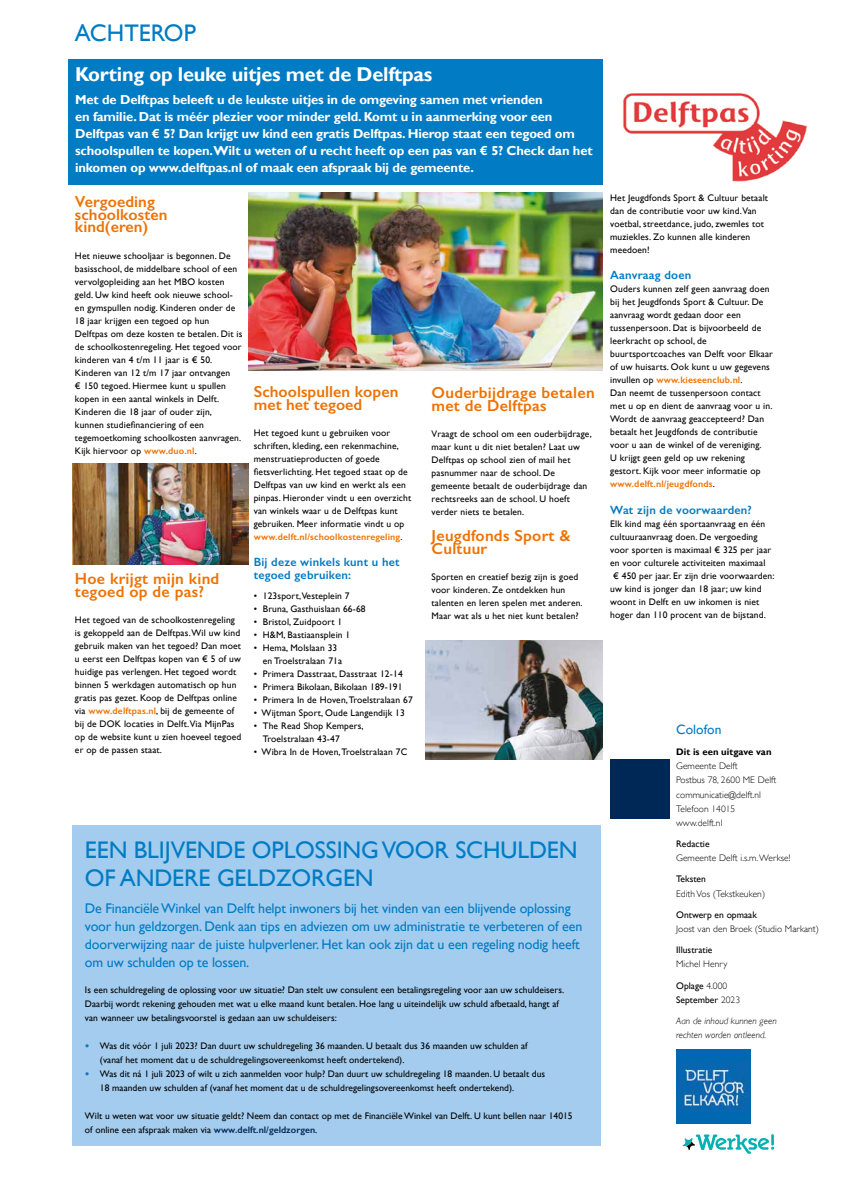
<style>
.page{position:relative;width:842px;height:1191px;background:#fff}
.page>*{position:absolute;margin:0;border:0;box-sizing:border-box;transform-origin:0 0}
.t1{font:24px/28px "Gill Sans";letter-spacing:-.005em;color:#007bc4}
.t2{font:700 20px "Gill Sans";letter-spacing:-.01em;color:#fff}
.t3{font:600 16px/13px "Gill Sans";letter-spacing:.015em;color:#ee7203}
.t4{font:14px/18px "Gill Sans";letter-spacing:-.01em;color:#007bc4}
.t5{font:13.5px "Gill Sans";letter-spacing:.005em;color:#007bc4}
.t6{font:700 13px/17px "Gill Sans";letter-spacing:-.01em;color:#fff}
.t7{font:600 12px/13px "Gill Sans";letter-spacing:.015em;color:#007bc4}
.t8{font:9.5px/13px "Gill Sans";letter-spacing:.015em;color:#000}
.t9{font:300 9.5px/14.2px "Gill Sans";letter-spacing:.005em;color:#000}
.t10{font:italic 300 9.5px/14.2px "Gill Sans";letter-spacing:.005em;color:#000}
.t11{font:700 9.5px "Gill Sans";letter-spacing:.005em;color:#000}
.s1{font-weight:600;color:#ee7203}
.s2{font-weight:700;color:#007bc4}
.s3{font-weight:600;color:#002856}
.s4{font-weight:300}
</style>
<div class="page">
<div style="left:72px;top:825px;width:529px;height:320px;background:#a3ccee"></div>
<div style="left:610px;top:759px;width:60px;height:60px;background:#002856"></div>
<div style="left:68px;top:59px;width:535px;height:125px;background:#007bc4"></div>
<div style="left:676px;top:1048px;width:75px;height:75px;background:#0067b1"></div>
<img style="left:678px;top:1062px;width:70px;height:47px">
<svg style="left:683px;top:1134px;width:91px;height:19px"></svg>
<img style="left:623px;top:93px;width:184px;height:89px">
<img style="left:72px;top:463px;width:176px;height:101px">
<img style="left:425px;top:640px;width:177px;height:119px">
<img style="left:248px;top:192px;width:354px;height:179px">
<h1 class="t1" style="left:75px;top:19px;width:123px">ACHTEROP</h1>
<h2 class="t2" style="left:75px;top:62px;width:359px">Korting op leuke uitjes met de Delftpas</h2>
<p class="t6" style="left:75px;top:92px;width:519px">Met de Delftpas beleeft u de leukste uitjes in de omgeving samen met vrienden<br>en familie. Dat is méér plezier voor minder geld. Komt u in aanmerking voor een Delftpas van € 5? Dan krijgt uw kind een gratis Delftpas. Hierop staat een tegoed om schoolspullen te kopen.Wilt u weten of u recht heeft op een pas van € 5? Check dan het inkomen op www.delftpas.nl of maak een afspraak bij de gemeente.</p>
<h3 class="t3" style="left:75px;top:194px;width:94px">Vergoeding schoolkosten kind(eren)</h3>
<p class="t8" style="left:75px;top:249px;width:169px">Het nieuwe schooljaar is begonnen. De basisschool, de middelbare school of een vervolgopleiding aan het MBO kosten geld. Uw kind heeft ook nieuwe school&shy;en gymspullen nodig. Kinderen onder de 18 jaar krijgen een tegoed op hun Delftpas om deze kosten te betalen. Dit is de schoolkostenregeling. Het tegoed voor kinderen van 4 t/m 11 jaar is € 50.<br>Kinderen van 12 t/m 17 jaar ontvangen<br>€ 150 tegoed. Hiermee kunt u spullen kopen in een aantal winkels in Delft.<br>Kinderen die 18 jaar of ouder zijn, kunnen studiefinanciering of een tegemoetkoming schoolkosten aanvragen.<br>Kijk hiervoor op <span class="s1">www.duo.nl</span>.</p>
<h3 class="t3" style="left:254px;top:385px;width:146px">Schoolspullen kopen met het tegoed</h3>
<p class="t8" style="left:254px;top:426px;width:159px">Het tegoed kunt u gebruiken voor schriften, kleding, een rekenmachine, menstruatieproducten of goede fietsverlichting. Het tegoed staat op de Delftpas van uw kind en werkt als een pinpas. Hieronder vindt u een overzicht van winkels waar u de Delftpas kunt gebruiken. Meer informatie vindt u op <span class="s1">www.delft.nl/schoolkostenregeling</span>.</p>
<p class="t7" style="left:254px;top:555px;width:147px">Bij deze winkels kunt u het tegoed gebruiken:</p>
<p class="t8" style="left:254px;top:589px;width:97px">• 123sport, Vesteplein 7</p>
<p class="t8" style="left:254px;top:602px;width:113px">• Bruna, Gasthuislaan 66-68</p>
<p class="t8" style="left:254px;top:615px;width:90px">• Bristol, Zuidpoort 1</p>
<p class="t8" style="left:254px;top:628px;width:98px">• H&amp;M, Bastiaansplein 1</p>
<p class="t8" style="left:263px;top:641px;width:81px;text-indent:-9px">• Hema, Molslaan 33 en Troelstralaan 71a</p>
<p class="t8" style="left:254px;top:667px;width:151px">• Primera Dasstraat, Dasstraat 12-14</p>
<p class="t8" style="left:254px;top:680px;width:150px">• Primera Bikolaan, Bikolaan 189-191</p>
<p class="t8" style="left:254px;top:693px;width:161px">• Primera In de Hoven, Troelstralaan 67</p>
<p class="t8" style="left:254px;top:706px;width:153px">• Wijtman Sport, Oude Langendijk 13</p>
<p class="t8" style="left:263px;top:719px;width:102px;text-indent:-9px">• The Read Shop Kempers,<br>Troelstralaan 43-47</p>
<p class="t8" style="left:254px;top:745px;width:155px">• Wibra In de Hoven, Troelstralaan 7C</p>
<h3 class="t3" style="left:432px;top:386px;width:165px">Ouderbijdrage betalen met de Delftpas</h3>
<p class="t8" style="left:432px;top:427px;width:162px">Vraagt de school om een ouderbijdrage, maar kunt u dit niet betalen? Laat uw Delftpas op school zien of mail het pasnummer naar de school. De gemeente betaalt de ouderbijdrage dan rechtsreeks aan de school. U hoeft verder niets te betalen.</p>
<h3 class="t3" style="left:432px;top:529px;width:140px">Jeugdfonds Sport &amp;<br>Cultuur</h3>
<p class="t8" style="left:432px;top:570px;width:153px">Sporten en creatief bezig zijn is goed voor kinderen. Ze ontdekken hun talenten en leren spelen met anderen.<br>Maar wat als u het niet kunt betalen?</p>
<h3 class="t3" style="left:75px;top:571px;width:146px">Hoe krijgt mijn kind tegoed op de pas?</h3>
<p class="t8" style="left:75px;top:613px;width:168px">Het tegoed van de schoolkostenregeling is gekoppeld aan de Delftpas. Wil uw kind gebruik maken van het tegoed? Dan moet u eerst een Delftpas kopen van € 5 of uw huidige pas verlengen. Het tegoed wordt binnen 5 werkdagen automatisch op hun gratis pas gezet. Koop de Delftpas online via <span class="s1">www.delftpas.nl</span>, bij de gemeente of bij de DOK locaties in Delft. Via MijnPas op de website kunt u zien hoeveel tegoed er op de passen staat.</p>
<h1 class="t1" style="left:85px;top:835px;width:494px">EEN BLIJVENDE OPLOSSING VOOR SCHULDEN<br>OF ANDERE GELDZORGEN</h1>
<p class="t4" style="left:85px;top:899px;width:499px">De Financiële Winkel van Delft helpt inwoners bij het vinden van een blijvende oplossing voor hun geldzorgen. Denk aan tips en adviezen om uw administratie te verbeteren of een doorverwijzing naar de juiste hulpverlener. Het kan ook zijn dat u een regeling nodig heeft om uw schulden op te lossen.</p>
<p class="t8" style="left:85px;top:982px;width:481px;line-height:14px">Is een schuldregeling de oplossing voor uw situatie? Dan stelt uw consulent een betalingsregeling voor aan uw schuldeisers.<br>Daarbij wordt rekening gehouden met wat u elke maand kunt betalen. Hoe lang u uiteindelijk uw schuld afbetaald, hangt af van wanneer uw betalingsvoorstel is gedaan aan uw schuldeisers:</p>
<p class="t8" style="left:100px;top:1038px;width:429px;line-height:14px;text-indent:-15px"><span class="s2">•</span> Was dit vóór 1 juli 2023? Dan duurt uw schuldregeling 36 maanden. U betaalt dus 36 maanden uw schulden af (vanaf het moment dat u de schuldregelingsovereenkomst heeft ondertekend).</p>
<p class="t8" style="left:100px;top:1066px;width:447px;line-height:14px;text-indent:-15px"><span class="s2">•</span> Was dit ná 1 juli 2023 of wilt u zich aanmelden voor hulp? Dan duurt uw schuldregeling 18 maanden. U betaalt dus<br>18 maanden uw schulden af (vanaf het moment dat u de schuldregelingsovereenkomst heeft ondertekend).</p>
<p class="t8" style="left:85px;top:1108px;width:489px;line-height:14px">Wilt u weten wat voor uw situatie geldt? Neem dan contact op met de Financiële Winkel van Delft. U kunt bellen naar 14015 of online een afspraak maken via <span class="s3">www.delft.nl/geldzorgen</span>.</p>
<p class="t8" style="left:610px;top:192px;width:159px">Het Jeugdfonds Sport &amp; Cultuur betaalt dan de contributie voor uw kind. Van voetbal, streetdance, judo, zwemles tot muziekles. Zo kunnen alle kinderen meedoen!</p>
<p class="t7" style="left:610px;top:269px;width:82px">Aanvraag doen</p>
<p class="t8" style="left:610px;top:283px;width:164px">Ouders kunnen zelf geen aanvraag doen bij het Jeugdfonds Sport &amp; Cultuur. De aanvraag wordt gedaan door een tussenpersoon. Dat is bijvoorbeeld de leerkracht op school, de buurtsportcoaches van Delft voor Elkaar of uw huisarts. Ook kunt u uw gegevens invullen op <span class="s1">www.kieseenclub.nl</span>.<br>Dan neemt de tussenpersoon contact met u op en dient de aanvraag voor u in.<br>Wordt de aanvraag geaccepteerd? Dan betaalt het Jeugdfonds de contributie voor u aan de winkel of de vereniging.<br>U krijgt geen geld op uw rekening gestort. Kijk voor meer informatie op <span class="s1">www.delft.nl/jeugdfonds</span>.</p>
<p class="t7" style="left:610px;top:503px;width:143px">Wat zijn de voorwaarden?</p>
<p class="t8" style="left:610px;top:517px;width:166px">Elk kind mag één sportaanvraag en één cultuuraanvraag doen. De vergoeding voor sporten is maximaal € 325 per jaar en voor culturele activiteiten maximaal<br>€ 450 per jaar. Er zijn drie voorwaarden: uw kind is jonger dan 18 jaar; uw kind woont in Delft en uw inkomen is niet hoger dan 110 procent van de bijstand.</p>
<h3 class="t5" style="left:676px;top:721px;width:47px">Colofon</h3>
<p class="t11" style="left:676px;top:746px;width:97px">Dit is een uitgave van</p>
<p class="t9" style="left:676px;top:758px;width:102px">Gemeente Delft<br>Postbus 78, 2600 ME Delft communicatie@delft.nl<br>Telefoon 14015 www.delft.nl</p>
<p class="t8" style="left:676px;top:837px;width:35px">Redactie</p>
<p class="t9" style="left:676px;top:850px;width:116px">Gemeente Delft i.s.m. Werkse!</p>
<p class="t8" style="left:676px;top:872px;width:31px">Teksten</p>
<p class="t9" style="left:676px;top:886px;width:91px">Edith Vos (Tekstkeuken)</p>
<p class="t8" style="left:676px;top:908px;width:82px">Ontwerp en opmaak</p>
<p class="t9" style="left:676px;top:921px;width:144px">Joost van den Broek (Studio Markant)</p>
<p class="t8" style="left:676px;top:943px;width:38px">Illustratie</p>
<p class="t9" style="left:676px;top:956px;width:53px">Michel Henry</p>
<p class="t8" style="left:676px;top:978px;width:66px;line-height:14.2px">Oplage <span class="s4">4.000<br></span>September <span class="s4">2023</span></p>
<p class="t10" style="left:676px;top:1013px;width:102px">Aan de inhoud kunnen geen rechten worden ontleend.</p>
</div>
